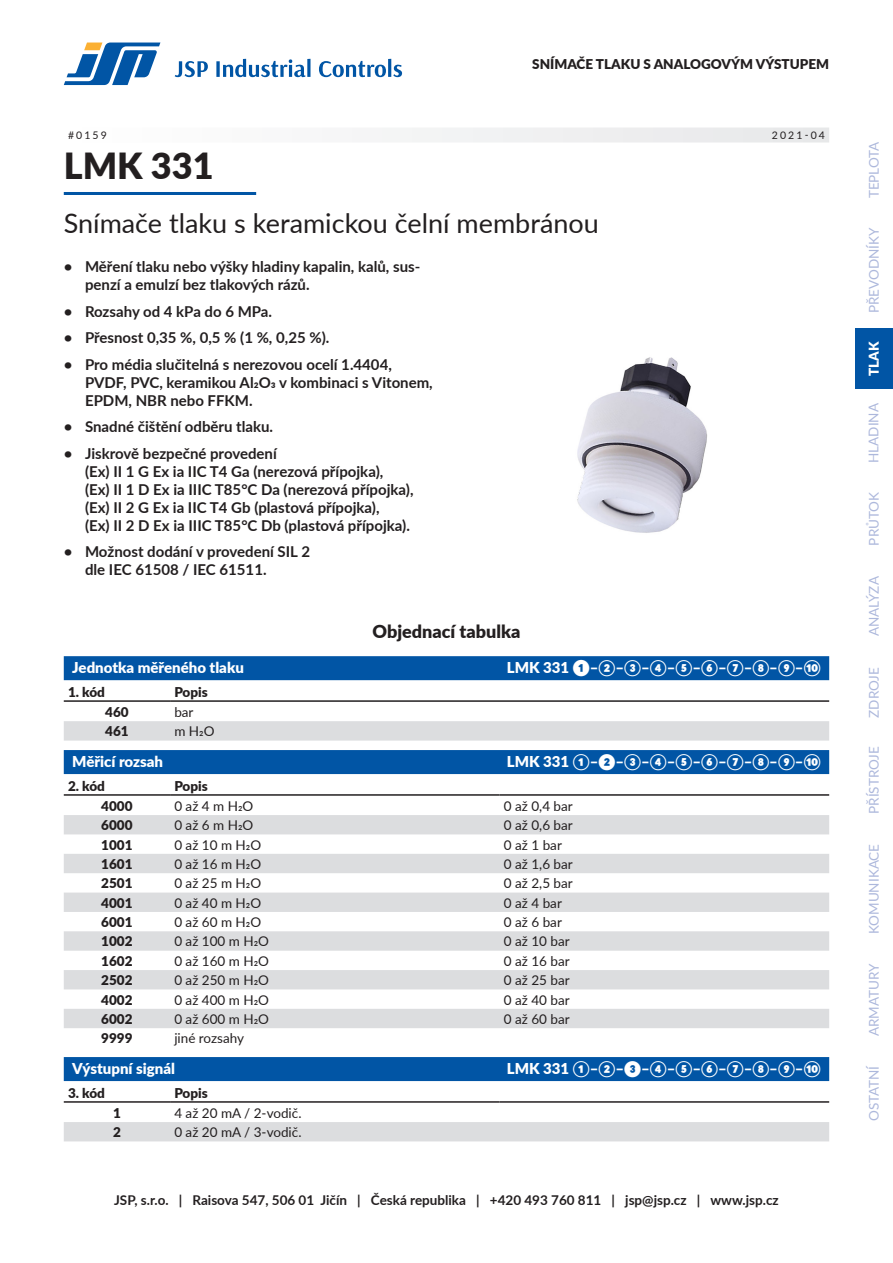
<style>
.page{position:relative;width:893px;height:1263px;background:#fff}
.page>*{position:absolute;margin:0;border:0;box-sizing:border-box;transform-origin:0 0}
.Produkt{font:900 36px "Lato";color:#231f20}
.Popis_produktu{font:27px "Lato";color:#231f20}
.Nadpis_1{font:900 18px "Lato";color:#231f20}
.t1{font:700 15px/18px "Lato";color:#231f20}
.Sekce{font:900 15px "Lato";color:#fff}
.Základ{font:13.5px "Lato";color:#231f20}
.t2{font:700 13.5px "Lato";color:#231f20}
.t3{font:13.5px "Lato";color:#adb8dc}
.Záklaví{font:900 13.5px "Lato";color:#231f20}
.Kód{font:900 13.5px "Lato";color:#231f20}
.t4{font:900 13.5px "Lato";color:#fff}
.Meta{font:10.5px "Lato";letter-spacing:.2em;color:#231f20}
</style>
<div class="page">
<svg style="left:64px;top:43px;width:96px;height:42px"></svg>
<svg style="left:175px;top:59px;width:227px;height:18px"></svg>
<div style="left:855px;top:328px;width:38px;height:61px;background:#0155a5"></div>
<div style="left:64px;top:128px;width:765px;height:15px;background:#f2f3f4"></div>
<hr style="left:64px;top:192px;width:192px;height:3px;background:#0155a5">
<div style="left:64px;top:656px;width:765px;height:24px;background:#0155a5"></div>
<div style="left:64px;top:750px;width:765px;height:24px;background:#0155a5"></div>
<div style="left:64px;top:1057px;width:765px;height:24px;background:#0155a5"></div>
<div style="left:64px;top:721px;width:765px;height:19px;background:#dcdddf"></div>
<hr style="left:64px;top:700px;width:106px;height:2px;background:#231f20">
<hr style="left:170px;top:700px;width:659px;height:2px;background:#231f20">
<svg style="left:64px;top:815px;width:765px;height:213px;fill:#dcdddf"></svg>
<hr style="left:64px;top:794px;width:106px;height:2px;background:#231f20">
<hr style="left:170px;top:794px;width:330px;height:2px;background:#231f20">
<hr style="left:500px;top:794px;width:329px;height:2px;background:#231f20">
<div style="left:64px;top:1122px;width:765px;height:19px;background:#dcdddf"></div>
<hr style="left:64px;top:1101px;width:106px;height:2px;background:#231f20">
<hr style="left:170px;top:1101px;width:330px;height:2px;background:#231f20">
<hr style="left:500px;top:1101px;width:329px;height:2px;background:#231f20">
<img style="left:577px;top:357px;width:130px;height:176px">
<p class="Záklaví" style="left:532px;top:54px;width:18px">Snímače</p>
<p class="Záklaví" style="left:596px;top:54px;width:10px">tlaku</p>
<p class="Záklaví" style="left:644px;top:54px;width:22px">s analogovým</p>
<p class="Záklaví" style="left:756px;top:54px;width:11px">výstupem</p>
<p class="Meta" style="left:68px;top:128px;width:40px">#0159</p>
<p class="Meta" style="left:772px;top:128px;width:55px">2021-04</p>
<p class="Produkt" style="left:64px;top:139px;width:151px">LMK 331</p>
<p class="Popis_produktu" style="left:64px;top:204px;width:537px">Snímače tlaku s keramickou čelní membránou</p>
<p class="t1" style="left:85px;top:257px;width:337px;text-indent:-21px">• Měření tlaku nebo výšky hladiny kapalin, kalů, sus&shy;penzí a emulzí bez tlakových rázů.</p>
<p class="t1" style="left:64px;top:302px;width:210px">• Rozsahy od 4 kPa do 6 M Pa.</p>
<p class="t1" style="left:64px;top:328px;width:267px">• Přesnost 0,35 %, 0,5 % (1 %, 0,25 %).</p>
<p class="t1" style="left:85px;top:355px;width:349px;text-indent:-21px">• Pro média slučitelná s nerezovou ocelí 1.4404,<br>PVD F, PVC, keramikou Al2O3 v kombinaci s Vitonem,<br>EPDM, NBR nebo FFKM.</p>
<p class="t1" style="left:64px;top:417px;width:211px">• Snadné čištění odběru tlaku.</p>
<p class="t1" style="left:85px;top:444px;width:330px;text-indent:-21px">• Jiskrově bezpečné provedení<br>(Ex) II 1 G Ex ia IIC T4 Ga (nerezová přípojka),<br>(Ex) II 1 D Ex ia IIIC T85°C Da (nerezová přípojka), (Ex) II 2 G Ex ia IIC T4 Gb (plastová přípojka),<br>(Ex) II 2 D Ex ia IIIC T85°C Db (plastová přípojka).</p>
<p class="t1" style="left:85px;top:542px;width:226px;text-indent:-21px">• Možnost dodání v provedení SIL 2 dle IEC 61508 / IEC 61511.</p>
<p class="Nadpis_1" style="left:373px;top:618px;width:149px">Objednací tabulka</p>
<p class="Sekce" style="left:72px;top:656px;width:173px">Jednotka měřeného tlaku</p>
<p class="Sekce" style="left:507px;top:656px;width:315px">LMK 331 ❶–②–③–④–⑤–⑥–⑦–⑧–⑨–⑩</p>
<p class="Záklaví" style="left:68px;top:682px;width:38px">1. kód</p>
<p class="Záklaví" style="left:174px;top:682px;width:35px">Popis</p>
<p class="Kód" style="left:105px;top:702px;width:25px">460</p>
<p class="Základ" style="left:174px;top:702px;width:21px">bar</p>
<p class="Kód" style="left:105px;top:721px;width:25px">461</p>
<p class="Základ" style="left:174px;top:722px;width:42px">m H2O</p>
<p class="Sekce" style="left:72px;top:750px;width:92px">Měřicí rozsah</p>
<p class="Sekce" style="left:507px;top:750px;width:315px">LMK 331 ①–❷–③–④–⑤–⑥–⑦–⑧–⑨–⑩</p>
<p class="Záklaví" style="left:68px;top:776px;width:38px">2. kód</p>
<p class="Záklaví" style="left:174px;top:776px;width:35px">Popis</p>
<p class="Kód" style="left:101px;top:796px;width:33px">4000</p>
<p class="Základ" style="left:174px;top:796px;width:81px">0 až 4 m H2O</p>
<p class="Základ" style="left:504px;top:796px;width:70px">0 až 0,4 bar</p>
<p class="Kód" style="left:101px;top:815px;width:33px">6000</p>
<p class="Základ" style="left:174px;top:816px;width:81px">0 až 6 m H2O</p>
<p class="Základ" style="left:504px;top:816px;width:70px">0 až 0,6 bar</p>
<p class="Kód" style="left:101px;top:834px;width:33px">1001</p>
<p class="Základ" style="left:174px;top:835px;width:88px">0 až 10 m H2O</p>
<p class="Základ" style="left:504px;top:835px;width:60px">0 až 1 bar</p>
<p class="Kód" style="left:101px;top:854px;width:33px">1601</p>
<p class="Základ" style="left:174px;top:854px;width:88px">0 až 16 m H2O</p>
<p class="Základ" style="left:504px;top:854px;width:70px">0 až 1,6 bar</p>
<p class="Kód" style="left:101px;top:873px;width:33px">2501</p>
<p class="Základ" style="left:174px;top:874px;width:88px">0 až 25 m H2O</p>
<p class="Základ" style="left:504px;top:874px;width:70px">0 až 2,5 bar</p>
<p class="Kód" style="left:101px;top:893px;width:33px">4001</p>
<p class="Základ" style="left:174px;top:893px;width:88px">0 až 40 m H2O</p>
<p class="Základ" style="left:504px;top:893px;width:60px">0 až 4 bar</p>
<p class="Kód" style="left:101px;top:912px;width:33px">6001</p>
<p class="Základ" style="left:174px;top:912px;width:88px">0 až 60 m H2O</p>
<p class="Základ" style="left:504px;top:912px;width:60px">0 až 6 bar</p>
<p class="Kód" style="left:101px;top:931px;width:33px">1002</p>
<p class="Základ" style="left:174px;top:932px;width:96px">0 až 100 m H2O</p>
<p class="Základ" style="left:504px;top:932px;width:67px">0 až 10 bar</p>
<p class="Kód" style="left:101px;top:951px;width:33px">1602</p>
<p class="Základ" style="left:174px;top:951px;width:96px">0 až 160 m H2O</p>
<p class="Základ" style="left:504px;top:951px;width:67px">0 až 16 bar</p>
<p class="Kód" style="left:101px;top:970px;width:33px">2502</p>
<p class="Základ" style="left:174px;top:970px;width:96px">0 až 250 m H2O</p>
<p class="Základ" style="left:504px;top:970px;width:67px">0 až 25 bar</p>
<p class="Kód" style="left:101px;top:989px;width:33px">4002</p>
<p class="Základ" style="left:174px;top:990px;width:96px">0 až 400 m H2O</p>
<p class="Základ" style="left:504px;top:990px;width:67px">0 až 40 bar</p>
<p class="Kód" style="left:101px;top:1009px;width:33px">6002</p>
<p class="Základ" style="left:174px;top:1009px;width:96px">0 až 600 m H2O</p>
<p class="Základ" style="left:504px;top:1009px;width:67px">0 až 60 bar</p>
<p class="Kód" style="left:101px;top:1028px;width:33px">9999</p>
<p class="Základ" style="left:174px;top:1029px;width:71px">jiné rozsahy</p>
<p class="Sekce" style="left:72px;top:1057px;width:104px">Výstupní signál</p>
<p class="Sekce" style="left:507px;top:1057px;width:315px">LMK 331 ①–②–❸–④–⑤–⑥–⑦–⑧–⑨–⑩</p>
<p class="Záklaví" style="left:68px;top:1082px;width:38px">3. kód</p>
<p class="Záklaví" style="left:174px;top:1082px;width:35px">Popis</p>
<p class="Kód" style="left:113px;top:1103px;width:9px">1</p>
<p class="Základ" style="left:174px;top:1103px;width:129px">4 až 20 mA / 2-vodič.</p>
<p class="Kód" style="left:113px;top:1122px;width:9px">2</p>
<p class="Základ" style="left:174px;top:1122px;width:129px">0 až 20 mA / 3-vodič.</p>
<p class="t2" style="left:64px;top:1190px;width:210px">Objednávkový kat l g 2021</p>
<p class="t2" style="left:672px;top:1190px;width:159px">Snímače tlaku | 105</p>
<p class="t2" style="left:114px;top:1190px;width:666px">JSP, s.r.o. | Raisova 547, 506 01 Jičín | Česká republika | +420 493 760 811 | jsp@jsp.cz | www.jsp.cz</p>
<p class="t3" style="left:864px;top:198px;width:58px;rotate:-90deg">TEPLOTA</p>
<p class="t3" style="left:864px;top:313px;width:87px;rotate:-90deg">PŘEVODNÍKY</p>
<p class="t4" style="left:864px;top:376px;width:36px;rotate:-90deg">TLAK</p>
<p class="t3" style="left:864px;top:463px;width:61px;rotate:-90deg">HLADINA</p>
<p class="t3" style="left:864px;top:545px;width:55px;rotate:-90deg">PRŮTOK</p>
<p class="t3" style="left:864px;top:636px;width:61px;rotate:-90deg">ANALÝZA</p>
<p class="t3" style="left:864px;top:718px;width:52px;rotate:-90deg">ZDROJE</p>
<p class="t3" style="left:864px;top:814px;width:69px;rotate:-90deg">PŘÍSTROJE</p>
<p class="t3" style="left:864px;top:934px;width:92px;rotate:-90deg">KOMUNIKACE</p>
<p class="t3" style="left:864px;top:1036px;width:74px;rotate:-90deg">ARMATURY</p>
<p class="t3" style="left:864px;top:1121px;width:58px;rotate:-90deg">OSTATNÍ</p>
</div>
